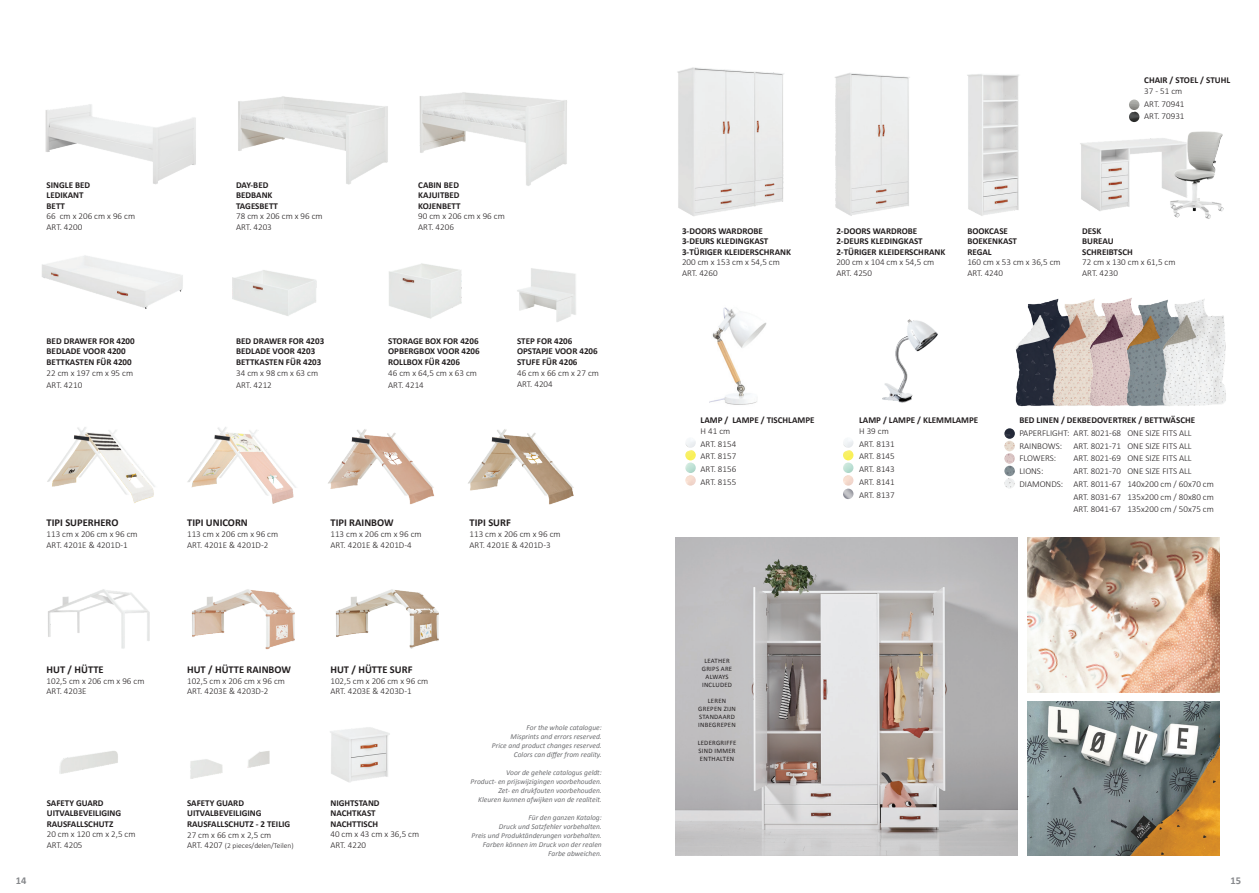
<style>
.page{position:relative;width:1259px;height:893px;background:#fff}
.page>*{position:absolute;margin:0;border:0;box-sizing:border-box;transform-origin:0 0}
.t1{font:700 10.5px "Calibri";color:#231f20}
.t2{font:700 10.5px "Calibri";color:#86888b}
.t3{font:300 9px/10.8px "Calibri";color:#231f20}
.t4{font:700 9px/10.5px "Calibri";color:#231f20}
.t5{font:italic 7.5px/9px "Calibri";color:#6c6d70;text-align:right}
.t6{font:300 7.5px "Calibri";color:#231f20}
.t7{font:6.75px/8.1px "Calibri";letter-spacing:.04em;color:#231f20;text-align:center}
.s1{font-size:9px}
</style>
<div class="page">
<img style="left:1015px;top:301px;width:36px;height:106px">
<img style="left:45px;top:104px;width:151px;height:80px">
<img style="left:238px;top:96px;width:150px;height:89px">
<img style="left:419px;top:92px;width:148px;height:94px">
<img style="left:42px;top:255px;width:141px;height:54px">
<img style="left:232px;top:270px;width:85px;height:46px">
<img style="left:389px;top:263px;width:73px;height:56px">
<img style="left:330px;top:727px;width:60px;height:56px">
<img style="left:47px;top:427px;width:108px;height:76px">
<img style="left:187px;top:427px;width:109px;height:77px">
<img style="left:48px;top:589px;width:102px;height:60px">
<img style="left:468px;top:429px;width:106px;height:76px">
<img style="left:335px;top:589px;width:104px;height:60px">
<img style="left:328px;top:429px;width:106px;height:76px">
<img style="left:191px;top:589px;width:104px;height:61px">
<img style="left:517px;top:268px;width:59px;height:54px">
<img style="left:675px;top:538px;width:343px;height:318px">
<img style="left:967px;top:74px;width:52px;height:142px">
<img style="left:1080px;top:118px;width:70px;height:93px">
<img style="left:835px;top:73px;width:75px;height:143px">
<img style="left:677px;top:67px;width:107px;height:149px">
<img style="left:882px;top:319px;width:56px;height:84px">
<img style="left:709px;top:307px;width:58px;height:98px">
<svg style="left:1004px;top:428px;width:11px;height:60px"></svg>
<svg style="left:1129px;top:100px;width:10px;height:22px"></svg>
<svg style="left:685px;top:439px;width:11px;height:47px"></svg>
<svg style="left:843px;top:439px;width:10px;height:60px"></svg>
<img style="left:1150px;top:131px;width:74px;height:88px">
<img style="left:1051px;top:299px;width:37px;height:107px">
<img style="left:1088px;top:298px;width:44px;height:108px">
<img style="left:1125px;top:299px;width:36px;height:108px">
<img style="left:59px;top:751px;width:59px;height:23px">
<img style="left:190px;top:751px;width:80px;height:28px">
<img style="left:1027px;top:538px;width:192px;height:155px">
<img style="left:1027px;top:701px;width:192px;height:155px">
<img style="left:1161px;top:299px;width:65px;height:107px">
<p class="t4" style="left:47px;top:179px;width:45px">SINGLE BED<br>LEDIKANT<br>BETT</p>
<p class="t3" style="left:47px;top:211px;width:90px">66 cm x 206 cm x 96 cm<br>ART. 4200</p>
<p class="t4" style="left:47px;top:336px;width:90px">BED DRAWER FOR 4200<br>BEDLADE VOOR 4200<br>BETTKASTEN FÜR 4200</p>
<p class="t3" style="left:47px;top:366px;width:88px;line-height:12px">22 cm x 197 cm x 95 cm<br>ART. 4210</p>
<p class="t4" style="left:236px;top:179px;width:43px">DAY-BED<br>BEDBANK<br>TAGESBETT</p>
<p class="t3" style="left:236px;top:211px;width:88px">78 cm x 206 cm x 96 cm<br>ART. 4203</p>
<p class="t4" style="left:236px;top:336px;width:90px">BED DRAWER FOR 4203<br>BEDLADE VOOR 4203<br>BETTKASTEN FÜR 4203</p>
<p class="t3" style="left:236px;top:366px;width:83px;line-height:12px">34 cm x 98 cm x 63 cm<br>ART. 4212</p>
<p class="t4" style="left:418px;top:179px;width:44px">CABIN BED<br>KAJUITBED<br>KOJENBETT</p>
<p class="t3" style="left:418px;top:211px;width:88px">90 cm x 206 cm x 96 cm<br>ART. 4206</p>
<p class="t4" style="left:388px;top:336px;width:93px">STORAGE BOX FOR 4206<br>OPBERGBOX VOOR 4206<br>ROLLBOX FÜR 4206</p>
<p class="t3" style="left:388px;top:366px;width:90px;line-height:12px">46 cm x 64,5 cm x 63 cm<br>ART. 4214</p>
<p class="t4" style="left:517px;top:336px;width:82px">STEP FOR 4206<br>OPSTAPJE VOOR 4206<br>STUFE FÜR 4206</p>
<p class="t3" style="left:517px;top:367px;width:83px">46 cm x 66 cm x 27 cm<br>ART. 4204</p>
<p class="t1" style="left:47px;top:516px;width:73px">TIPI SUPERHERO</p>
<p class="t3" style="left:47px;top:528px;width:93px">113 cm x 206 cm x 96 cm<br>ART. 4201E &amp; 4201D-1</p>
<p class="t1" style="left:187px;top:516px;width:62px">TIPI UNICORN</p>
<p class="t3" style="left:187px;top:528px;width:93px">113 cm x 206 cm x 96 cm<br>ART. 4201E &amp; 4201D-2</p>
<p class="t1" style="left:330px;top:516px;width:65px">TIPI RAINBOW</p>
<p class="t3" style="left:330px;top:528px;width:93px">113 cm x 206 cm x 96 cm<br>ART. 4201E &amp; 4201D-4</p>
<p class="t1" style="left:469px;top:516px;width:43px">TIPI SURF</p>
<p class="t3" style="left:469px;top:528px;width:93px">113 cm x 206 cm x 96 cm<br>ART. 4201E &amp; 4201D-3</p>
<p class="t1" style="left:47px;top:663px;width:59px">HUT / HÜTTE</p>
<p class="t3" style="left:47px;top:675px;width:99px">102,5 cm x 206 cm x 96 cm<br>ART. 4203E</p>
<p class="t4" style="left:47px;top:797px;width:76px">SAFETY GUARD<br>UITVALBEVEILIGING<br>RAUSFALLSCHUTZ</p>
<p class="t3" style="left:47px;top:829px;width:90px">20 cm x 120 cm x 2,5 cm<br>ART. 4205</p>
<p class="t1" style="left:187px;top:663px;width:105px">HUT / HÜTTE RAINBOW</p>
<p class="t3" style="left:187px;top:675px;width:99px">102,5 cm x 206 cm x 96 cm<br>ART. 4203E &amp; 4203D-2</p>
<p class="t1" style="left:330px;top:663px;width:83px">HUT / HÜTTE SURF</p>
<p class="t3" style="left:330px;top:675px;width:99px">102,5 cm x 206 cm x 96 cm<br>ART. 4203E &amp; 4203D-1</p>
<p class="t4" style="left:187px;top:797px;width:105px">SAFETY GUARD<br>UITVALBEVEILIGING<br>RAUSFALLSCHUTZ - 2 TEILIG</p>
<p class="t3" style="left:187px;top:829px;width:86px">27 cm x 66 cm x 2,5 cm</p>
<p class="t6" style="left:187px;top:841px;width:108px"><span class="s1">ART. 4207</span> (2 pieces/delen/Teilen)</p>
<p class="t4" style="left:330px;top:797px;width:51px">NIGHTSTAND<br>NACHTKAST<br>NACHTTISCH</p>
<p class="t3" style="left:330px;top:829px;width:90px">40 cm x 43 cm x 36,5 cm<br>ART. 4220</p>
<p class="t5" style="left:492px;top:722px;width:111px">For the whole catalogue:<br>Misprints and errors reserved.<br>Price and product changes reserved.<br>Colors can differ from reality.</p>
<p class="t5" style="left:470px;top:767px;width:133px">Voor de gehele catalogus geldt:<br>Product- en prijswijzigingen voorbehouden.<br>Zet- en drukfouten voorbehouden.<br>Kleuren kunnen afwijken van de realiteit.</p>
<p class="t5" style="left:471px;top:812px;width:132px">Für den ganzen Katalog:<br>Druck und Satzfehler vorbehalten.<br>Preis und Produktänderungen vorbehalten.<br>Farben können im Druck von der realen<br>Farbe abweichen.</p>
<p class="t4" style="left:682px;top:225px;width:110px">3-DOORS WARDROBE<br>3-DEURS KLEDINGKAST<br>3-TÜRIGER KLEIDERSCHRANK</p>
<p class="t3" style="left:682px;top:257px;width:99px">200 cm x 153 cm x 54,5 cm<br>ART. 4260</p>
<p class="t4" style="left:1144px;top:75px;width:87px">CHAIR / STOEL / STUHL</p>
<p class="t3" style="left:1144px;top:84px;width:42px;line-height:12.8px">37 - 51 cm<br>ART. 70941<br>ART. 70931</p>
<p class="t4" style="left:836px;top:225px;width:110px">2-DOORS WARDROBE<br>2-DEURS KLEDINGKAST<br>2-TÜRIGER KLEIDERSCHRANK</p>
<p class="t3" style="left:836px;top:257px;width:99px">200 cm x 104 cm x 54,5 cm<br>ART. 4250</p>
<p class="t4" style="left:967px;top:225px;width:51px">BOOKCASE<br>BOEKENKAST<br>REGAL</p>
<p class="t3" style="left:967px;top:257px;width:95px">160 cm x 53 cm x 36,5 cm<br>ART. 4240</p>
<p class="t4" style="left:1082px;top:225px;width:52px">DESK<br>BUREAU<br>SCHREIBTSCH</p>
<p class="t3" style="left:1082px;top:257px;width:95px">72 cm x 130 cm x 61,5 cm<br>ART. 4230</p>
<p class="t4" style="left:700px;top:415px;width:115px">LAMP / LAMPE / TISCHLAMPE</p>
<p class="t3" style="left:700px;top:424px;width:37px;line-height:12.8px">H 41 cm<br>ART. 8154<br>ART. 8157<br>ART. 8156<br>ART. 8155</p>
<p class="t4" style="left:859px;top:415px;width:121px">LAMP / LAMPE / KLEMMLAMPE</p>
<p class="t3" style="left:859px;top:424px;width:37px;line-height:12.8px">H 39 cm<br>ART. 8131<br>ART. 8145<br>ART. 8143<br>ART. 8141<br>ART. 8137</p>
<p class="t4" style="left:1019px;top:415px;width:177px">BED LINEN / DEKBEDOVERTREK / BETTWÄSCHE</p>
<p class="t3" style="left:1019px;top:426px;width:174px;line-height:12.8px">PAPERFLIGHT: ART. 8021-68 ONE SIZE FITS ALL<br>RAINBOWS:</p>
<p class="t3" style="left:1073px;top:440px;width:120px">ART. 8021-71 ONE SIZE FITS ALL</p>
<p class="t3" style="left:1019px;top:453px;width:38px">FLOWERS:</p>
<p class="t3" style="left:1073px;top:453px;width:120px">ART. 8021-69 ONE SIZE FITS ALL</p>
<p class="t3" style="left:1019px;top:465px;width:26px">LIONS:</p>
<p class="t3" style="left:1073px;top:465px;width:120px">ART. 8021-70 ONE SIZE FITS ALL</p>
<p class="t3" style="left:1019px;top:478px;width:196px">DIAMONDS: ART. 8011-67 140x200 cm / 60x70 cm</p>
<p class="t3" style="left:1073px;top:491px;width:142px">ART. 8031-67 135x200 cm / 80x80 cm</p>
<p class="t3" style="left:1073px;top:504px;width:142px">ART. 8041-67 135x200 cm / 50x75 cm</p>
<p class="t7" style="left:702px;top:657px;width:32px">LEATHER<br>GRIPS ARE<br>ALWAYS<br>INCLUDED</p>
<p class="t7" style="left:698px;top:697px;width:39px">LEREN<br>GREPEN ZIJN<br>STANDAARD<br>INBEGREPEN</p>
<p class="t7" style="left:697px;top:738px;width:40px;text-align:left">LEDERGRIFFE<br>SIND IMMER<br>ENTHALTEN</p>
<p class="t2" style="left:16px;top:874px;width:12px">14</p>
<p class="t2" style="left:1230px;top:874px;width:12px">15</p>
</div>
